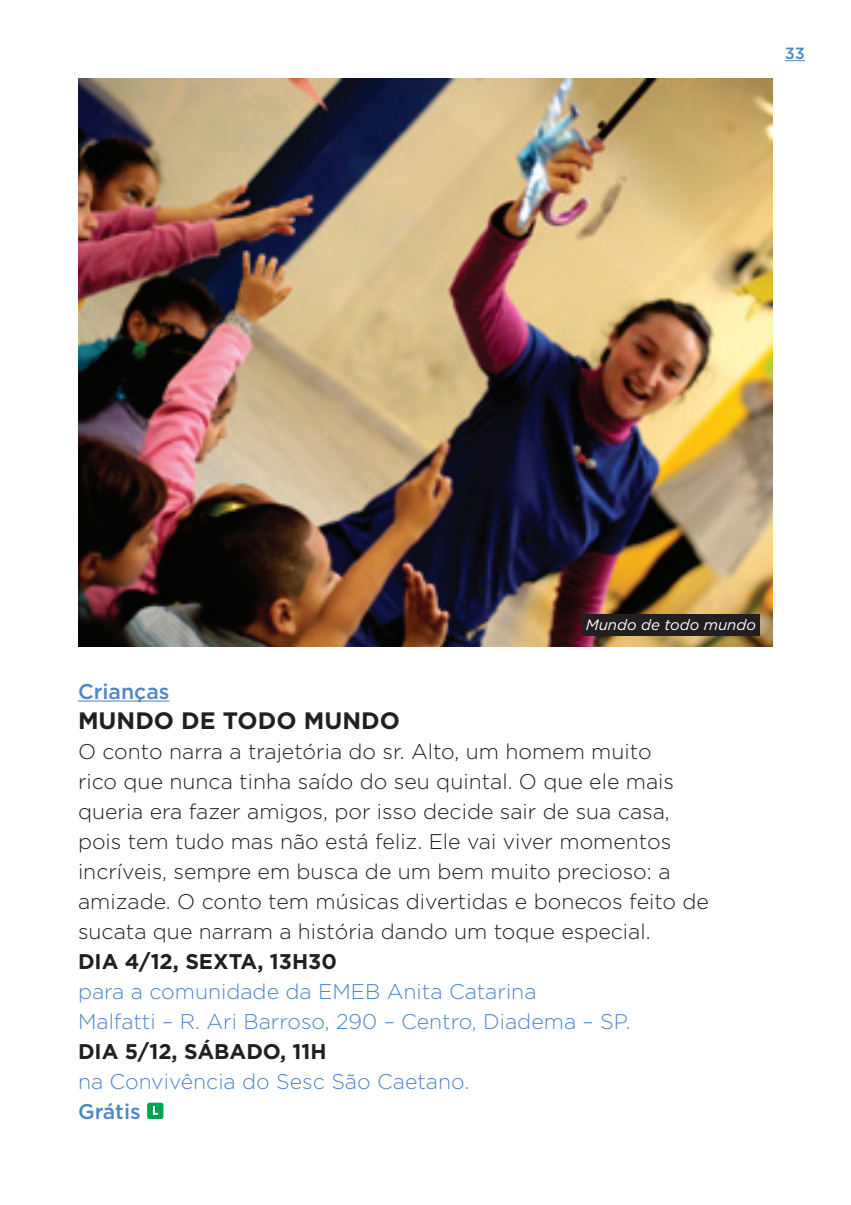
<style>
.page{position:relative;width:851px;height:1205px;background:#fff}
.page>*{position:absolute;margin:0;border:0;box-sizing:border-box;transform-origin:0 0}
.t1{font:700 23.75px "Gotham";color:#231f20}
.t2{font:300 21.25px/30px "Gotham";color:#231f20}
.t3{font:300 21.25px/30px "Gotham";color:#4d87c6}
.t4{font:700 21.25px "Gotham";color:#231f20}
.t5{font:500 21.25px "Gotham";color:#4d87c6}
.t6{font:500 16.25px "Gotham";color:#4d87c6}
.t7{font:italic 15px "Gotham";color:#fff}
</style>
<div class="page">
<svg style="left:784px;top:60px;width:20px;height:1px"></svg>
<hr style="left:78px;top:700px;width:91px;height:1px;background:#4d87c6">
<div style="left:147px;top:1102px;width:16px;height:17px;background:#00a54f;border-radius:2px"></div>
<svg style="left:153px;top:1106px;width:5px;height:9px"></svg>
<img style="left:78px;top:79px;width:694px;height:567px">
<div style="left:582px;top:614px;width:177px;height:21px;background:#231f20"></div>
<p class="t6" style="left:784px;top:43px;width:22px">33</p>
<p class="t7" style="left:585px;top:615px;width:172px">Mundo de todo mundo</p>
<p class="t5" style="left:78px;top:677px;width:93px">Crianças</p>
<p class="t1" style="left:78px;top:705px;width:323px">MUNDO DE TODO MUNDO</p>
<p class="t2" style="left:78px;top:736px;width:632px">O conto narra a trajetória do sr. Alto, um homem muito<br>rico que nunca tinha saído do seu quintal. O que ele mais queria era fazer amigos, por isso decide sair de sua casa, pois tem tudo mas não está feliz. Ele vai viver momentos incríveis, sempre em busca de um bem muito precioso: a amizade. O conto tem músicas divertidas e bonecos feito de sucata que narram a história dando um toque especial.</p>
<p class="t4" style="left:78px;top:947px;width:260px">DIA 4/12, SEXTA, 13H30</p>
<p class="t3" style="left:78px;top:976px;width:554px">para a comunidade da EMEB Anita Catarina<br>Malfatti – R. Ari Barroso, 290 – Centro, Diadema – SP.</p>
<p class="t4" style="left:78px;top:1037px;width:247px">DIA 5/12, SÁBADO, 11H</p>
<p class="t3" style="left:78px;top:1066px;width:393px">na Convivência do Sesc São Caetano.</p>
<p class="t5" style="left:78px;top:1097px;width:64px">Grátis</p>
</div>
